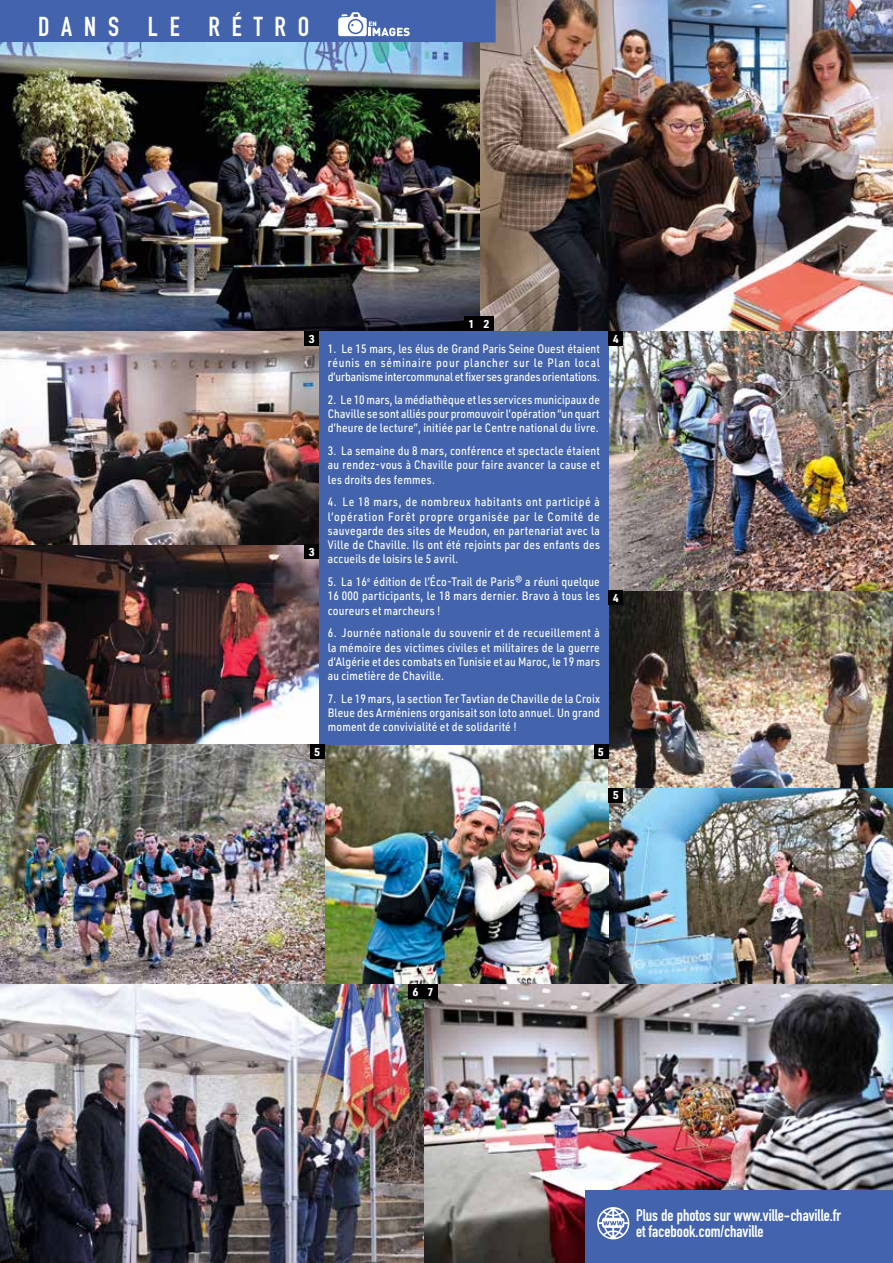
<style>
.page{position:relative;width:893px;height:1263px;background:#fff}
.page>*{position:absolute;margin:0;border:0;box-sizing:border-box;transform-origin:0 0}
.t1{font:27px "DIN Engschrift LT Pro";letter-spacing:.44em;color:#fff}
.t2{font:16.5px/16.5px "DIN Engschrift LT Pro";color:#fff}
.t3{font:500 12px/14.2px "URWDIN";letter-spacing:.02em;color:#fff;text-align:justify;scale:.85 1}
.t4{font:700 11.25px "URWDIN";color:#fff}
</style>
<div class="page">
<img style="left:0;top:544px;width:319px;height:200px">
<img style="left:479px;top:0;width:414px;height:331px">
<div style="left:0;top:0;width:496px;height:43px;background:#4364ad"></div>
<svg style="left:338px;top:12px;width:72px;height:24px"></svg>
<img style="left:608px;top:331px;width:285px;height:653px">
<img style="left:0;top:744px;width:608px;height:240px">
<img style="left:0;top:984px;width:893px;height:279px">
<img style="left:0;top:43px;width:479px;height:288px">
<img style="left:0;top:331px;width:319px;height:213px">
<div style="left:585px;top:1191px;width:308px;height:72px;background:#4364ad"></div>
<svg style="left:597px;top:1207px;width:32px;height:32px"></svg>
<div style="left:319px;top:331px;width:289px;height:413px;background:#4364ad"></div>
<div style="left:464px;top:316px;width:15px;height:15px;background:#000"></div>
<div style="left:479px;top:316px;width:15px;height:15px;background:#000"></div>
<div style="left:304px;top:331px;width:15px;height:15px;background:#000"></div>
<div style="left:304px;top:544px;width:15px;height:15px;background:#000"></div>
<div style="left:608px;top:331px;width:15px;height:15px;background:#000"></div>
<div style="left:608px;top:590px;width:15px;height:15px;background:#000"></div>
<div style="left:310px;top:744px;width:15px;height:15px;background:#000"></div>
<div style="left:594px;top:744px;width:14px;height:15px;background:#000"></div>
<div style="left:608px;top:788px;width:15px;height:15px;background:#000"></div>
<div style="left:408px;top:984px;width:15px;height:15px;background:#000"></div>
<div style="left:423px;top:984px;width:15px;height:15px;background:#000"></div>
<h1 class="t1" style="left:38px;top:11px;width:273px">DANS LE RÉTRO</h1>
<p class="t4" style="left:309px;top:331px;width:8px">3</p>
<p class="t4" style="left:309px;top:544px;width:8px">3</p>
<p class="t4" style="left:469px;top:316px;width:22px">1 2</p>
<p class="t3" style="left:328px;top:341px;width:322px">1. Le 15 mars, les élus de Grand Paris Seine Ouest étaient réunis en séminaire pour plancher sur le Plan local d’urbanisme intercommunal et fixer ses grandes orientations.</p>
<p class="t3" style="left:328px;top:392px;width:322px">2. Le 10 mars, la médiathèque et les services municipaux de Chaville se sont alliés pour promouvoir l’opération “un quart d’heure de lecture”, initiée par le Centre national du livre.</p>
<p class="t3" style="left:328px;top:443px;width:322px">3. La semaine du 8 mars, conférence et spectacle étaient au rendez-vous à Chaville pour faire avancer la cause et les droits des femmes.</p>
<p class="t3" style="left:328px;top:494px;width:322px">4. Le 18 mars, de nombreux habitants ont participé à l’opération Forêt propre organisée par le Comité de sauvegarde des sites de Meudon, en partenariat avec la Ville de Chaville. Ils ont été rejoints par des enfants des accueils de loisirs le 5 avril.</p>
<p class="t3" style="left:328px;top:574px;width:322px">5. La 16<sup>e</sup> édition de l’Éco-Trail de Paris® a réuni quelque 16 000 participants, le 18 mars dernier. Bravo à tous les coureurs et marcheurs !</p>
<p class="t3" style="left:328px;top:626px;width:322px">6. Journée nationale du souvenir et de recueillement à la mémoire des victimes civiles et militaires de la guerre d’Algérie et des combats en Tunisie et au Maroc, le 19 mars au cimetière de Chaville.</p>
<p class="t3" style="left:328px;top:691px;width:322px">7. Le 19 mars, la section Ter Tavtian de Chaville de la Croix Bleue des Arméniens organisait son loto annuel. Un grand moment de convivialité et de solidarité !</p>
<p class="t4" style="left:314px;top:744px;width:8px">5</p>
<p class="t4" style="left:598px;top:744px;width:8px">5</p>
<p class="t4" style="left:613px;top:331px;width:8px">4</p>
<p class="t4" style="left:613px;top:590px;width:8px">4</p>
<p class="t4" style="left:613px;top:788px;width:8px">5</p>
<p class="t4" style="left:412px;top:984px;width:22px">6 7</p>
<h2 class="t2" style="left:636px;top:1206px;width:207px">Plus de photos sur www.ville-chaville.fr et facebook.com/chaville</h2>
</div>
